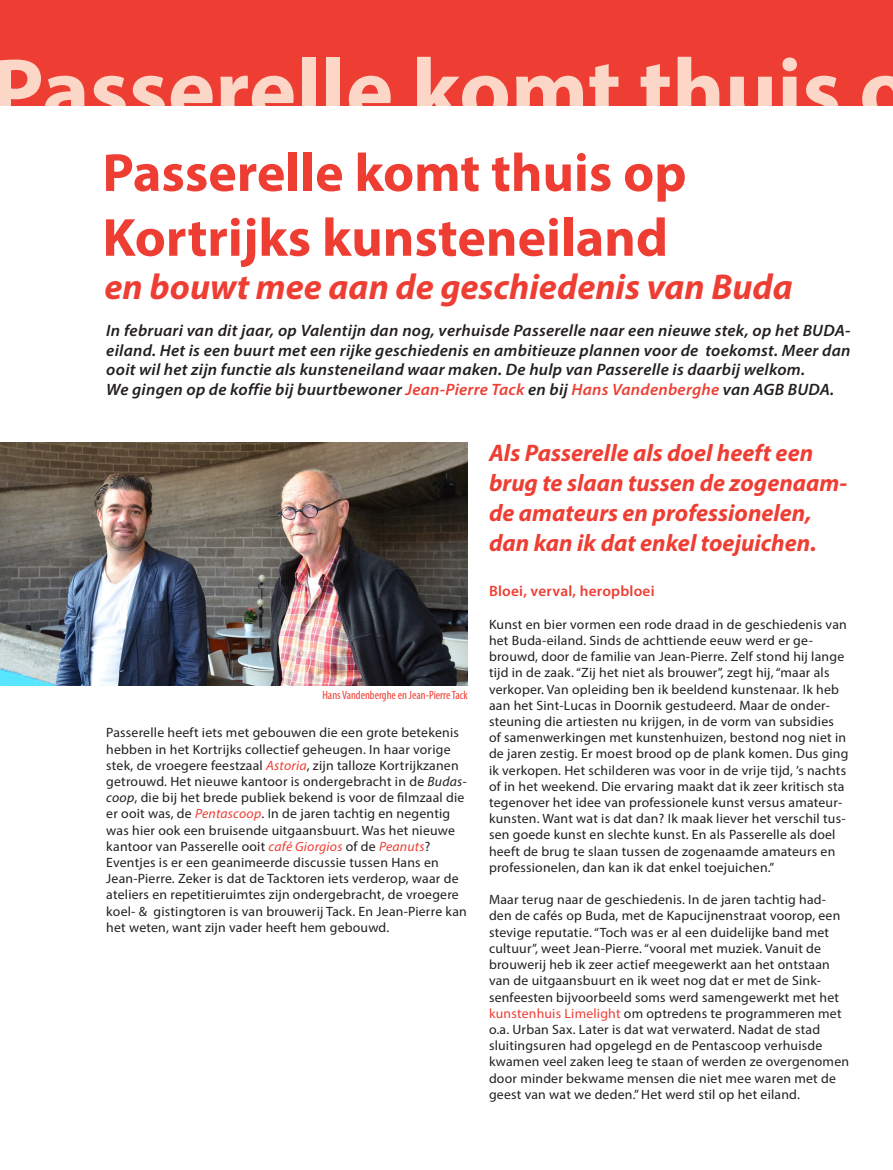
<style>
.page{position:relative;width:893px;height:1170px;background:#fff}
.page>*{position:absolute;margin:0;border:0;box-sizing:border-box;transform-origin:0 0}
.t1{font:700 90px "Myriad Pro";color:#fcd6c7}
.t2{font:700 54px "Myriad Pro";color:#ee3e34}
.t3{font:italic 700 36px "Myriad Pro";color:#ee3e34}
.t4{font:italic 700 24px/30px "Myriad Pro";color:#ee3e34}
.t5{font:italic 600 16.5px/19.8px "Myriad Pro";letter-spacing:.015em;color:#231f20;text-align:justify}
.t6{font:600 15px "Myriad Pro";letter-spacing:.015em;color:#ee3e34}
.t7{font:13.5px/16.2px "Myriad Pro";letter-spacing:.015em;color:#231f20}
.t8{font:condensed 12px "Myriad Pro";color:#ee3e34}
.s1{color:#ee3e34}
.s2{font-style:italic;color:#ee3e34}
.s3{font-style:italic}
</style>
<div class="page">
<div style="left:0;top:0;width:893px;height:106px;background:#ee3e34"></div>
<img style="left:0;top:443px;width:468px;height:242px">
<p class="t1" style="left:-9px;top:32px;width:921px">Passerelle komt thuis o</p>
<p class="t2" style="left:102px;top:137px;width:586px">Passerelle komt thuis op</p>
<p class="t2" style="left:102px;top:202px;width:567px">Kortrijks kunsteneiland</p>
<p class="t3" style="left:105px;top:263px;width:690px">en bouwt mee aan de geschiedenis van Buda</p>
<p class="t5" style="left:106px;top:320px;width:746px">In februari van dit jaar, op Valentijn dan nog, verhuisde Passerelle naar een nieuwe stek, op het BUDA&shy;eiland. Het is een buurt met een rijke geschiedenis en ambitieuze plannen voor de toekomst. Meer dan ooit wil het zijn functie als kunsteneiland waar maken. De hulp van Passerelle is daarbij welkom.</p>
<p class="t5" style="left:106px;top:379px;width:729px">We gingen op de koffie bij buurtbewoner <span class="s1">Jean-Pierre Tack</span> en bij <span class="s1">Hans Vandenberghe</span> van AGB BUDA.</p>
<p class="t8" style="left:322px;top:688px;width:147px">Hans Vandenberghe en Jean-Pierre Tack</p>
<p class="t7" style="left:106px;top:724px;width:362px">Passerelle heeft iets met gebouwen die een grote betekenis hebben in het Kortrijks collectief geheugen. In haar vorige stek, de vroegere feestzaal <span class="s2">Astoria</span>, zijn talloze Kortrijkzanen getrouwd. Het nieuwe kantoor is ondergebracht in de <span class="s3">Budas&shy;coop</span>, die bij het brede publiek bekend is voor de filmzaal die er ooit was, de <span class="s2">Pentascoop</span>. In de jaren tachtig en negentig was hier ook een bruisende uitgaansbuurt. Was het nieuwe kantoor van Passerelle ooit <span class="s2">café Giorgios</span> of de <span class="s2">Peanuts</span>?<br>Eventjes is er een geanimeerde discussie tussen Hans en Jean-Pierre. Zeker is dat de Tacktoren iets verderop, waar de ateliers en repetitieruimtes zijn ondergebracht, de vroegere koel- &amp; gistingtoren is van brouwerij Tack. En Jean-Pierre kan het weten, want zijn vader heeft hem gebouwd.</p>
<p class="t4" style="left:489px;top:437px;width:360px">Als Passerelle als doel heeft een brug te slaan tussen de zogenaam&shy;de amateurs en professionelen, dan kan ik dat enkel toejuichen.</p>
<p class="t6" style="left:489px;top:581px;width:167px">Bloei, verval, heropbloei</p>
<p class="t7" style="left:489px;top:615px;width:361px">Kunst en bier vormen een rode draad in de geschiedenis van het Buda-eiland. Sinds de achttiende eeuw werd er ge&shy;brouwd, door de familie van Jean-Pierre. Zelf stond hij lange tijd in de zaak. “Zij het niet als brouwer”, zegt hij, “maar als verkoper. Van opleiding ben ik beeldend kunstenaar. Ik heb aan het Sint-Lucas in Doornik gestudeerd. Maar de onder&shy;steuning die artiesten nu krijgen, in de vorm van subsidies of samenwerkingen met kunstenhuizen, bestond nog niet in de jaren zestig. Er moest brood op de plank komen. Dus ging ik verkopen. Het schilderen was voor in de vrije tijd, ’s nachts of in het weekend. Die ervaring maakt dat ik zeer kritisch sta tegenover het idee van professionele kunst versus amateur&shy;kunsten. Want wat is dat dan? Ik maak liever het verschil tus&shy;sen goede kunst en slechte kunst. En als Passerelle als doel heeft de brug te slaan tussen de zogenaamde amateurs en professionelen, dan kan ik dat enkel toejuichen.”</p>
<p class="t7" style="left:489px;top:891px;width:362px">Maar terug naar de geschiedenis. In de jaren tachtig had&shy;den de cafés op Buda, met de Kapucijnenstraat voorop, een stevige reputatie. “Toch was er al een duidelijke band met cultuur”, weet Jean-Pierre. “vooral met muziek. Vanuit de brouwerij heb ik zeer actief meegewerkt aan het ontstaan van de uitgaansbuurt en ik weet nog dat er met de Sink&shy;senfeesten bijvoorbeeld soms werd samengewerkt met het <span class="s1">kunstenhuis Limelight</span> om optredens te programmeren met o.a. Urban Sax. Later is dat wat verwaterd. Nadat de stad sluitingsuren had opgelegd en de Pentascoop verhuisde kwamen veel zaken leeg te staan of werden ze overgenomen door minder bekwame mensen die niet mee waren met de geest van wat we deden.” Het werd stil op het eiland.</p>
</div>
